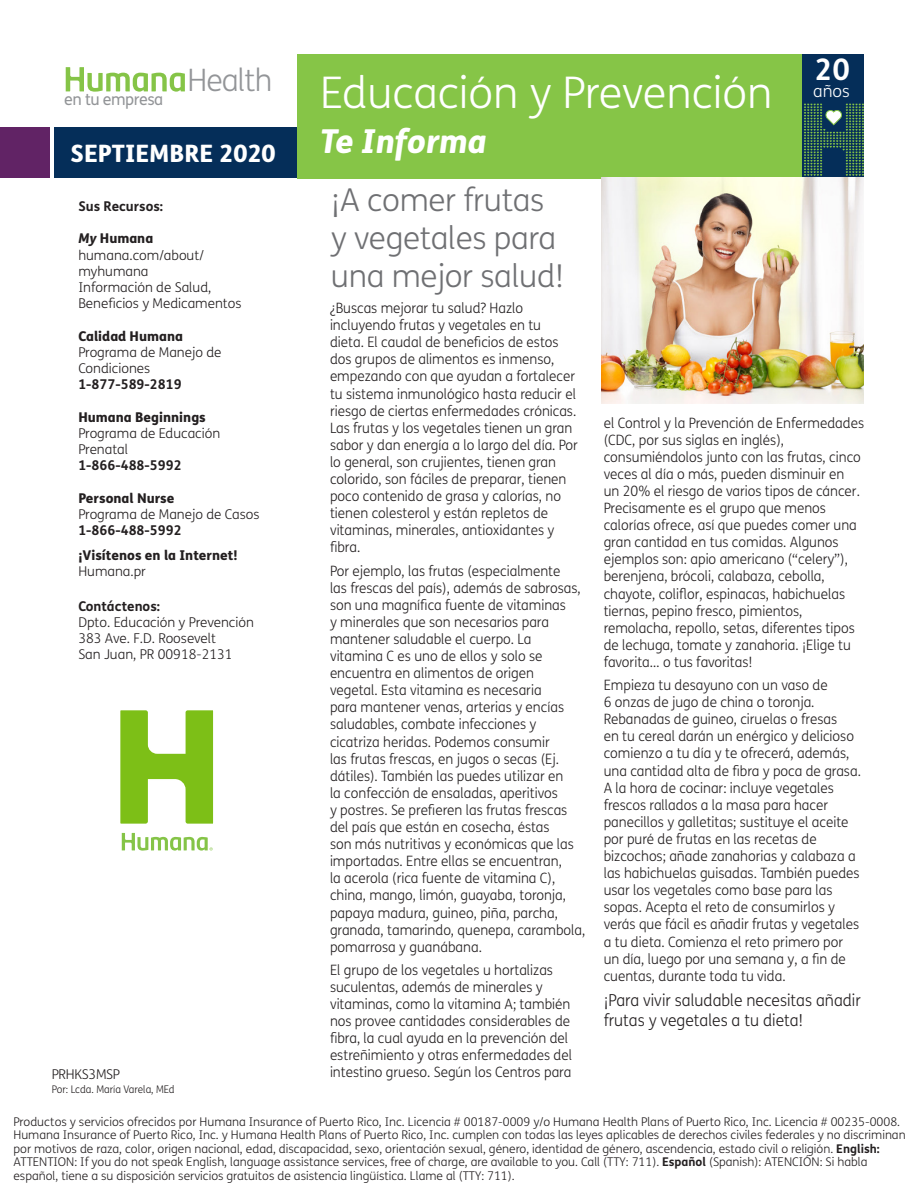
<style>
.page{position:relative;width:918px;height:1188px;background:#fff}
.page>*{position:absolute;margin:0;border:0;box-sizing:border-box;transform-origin:0 0}
.t1{font:300 43.5px "FS Humana";color:#fff}
.t2{font:italic 800 33px "FS Humana";color:#fff}
.t3{font:300 31.5px/37.8px "FS Humana";letter-spacing:-.01em;color:#6f7073}
.t4{font:300 30.9px "FS Humana";letter-spacing:-.03em;color:#939598}
.t5{font:700 29.7px "FS Humana";color:#fff}
.t6{font:800 24px "FS Humana";color:#fff}
.t7{font:300 16.95px "FS Humana";color:#fff}
.t8{font:300 16.5px/19.8px "FS Humana";color:#231f20;scale:.95 1}
.t9{font:16.35px "FS Humana";letter-spacing:-.03em;color:#939598}
.t10{font:300 14.25px/17.1px "FS Humana";color:#231f20;scale:.95 1}
.t11{font:300 13.5px/16.2px "FS Humana";color:#231f20}
.t12{font:700 13.5px "FS Humana";color:#231f20}
.t13{font:800 13.5px "FS Humana";color:#231f20}
.t14{font:300 13.5px "FS Humana";letter-spacing:-.02em;color:#231f20}
.t15{font:300 12px/13.5px "FS Humana";color:#231f20}
.t16{font:300 10.5px "FS Humana";color:#231f20;scale:.95 1}
.s1{font-weight:800;font-style:italic}
.s2{font-weight:800}
.s3{font-weight:700}
</style>
<div class="page">
<div style="left:297px;top:54px;width:567px;height:124px;background:#86c547"></div>
<svg style="left:66px;top:67px;width:119px;height:25px"></svg>
<svg style="left:122px;top:833px;width:91px;height:18px"></svg>
<svg style="left:120px;top:710px;width:94px;height:114px"></svg>
<div style="left:0;top:128px;width:50px;height:50px;background:#612365"></div>
<div style="left:54px;top:128px;width:243px;height:50px;background:#052e59"></div>
<div style="left:802px;top:54px;width:62px;height:124px;background:#052e59"></div>
<svg style="left:804px;top:104px;width:60px;height:72px"></svg>
<img style="left:602px;top:177px;width:262px;height:227px">
<p class="t9" style="left:64px;top:88px;width:101px">en tu empresa</p>
<h3 class="t4" style="left:187px;top:59px;width:86px">Health</h3>
<h3 class="t6" style="left:71px;top:134px;width:207px">SEPTIEMBRE 2020</h3>
<p class="t12" style="left:78px;top:196px;width:86px">Sus Recursos:</p>
<p class="t11" style="left:78px;top:230px;width:165px"><span class="s1">My</span> <span class="s2">Humana </span>humana.com/about/ myhumana<br>Información de Salud,<br>Beneficios y Medicamentos</p>
<p class="t13" style="left:78px;top:325px;width:106px">Calidad Humana</p>
<p class="t11" style="left:78px;top:344px;width:145px">Programa de Manejo de<br>Condiciones</p>
<p class="t12" style="left:78px;top:374px;width:105px">1-877-589-2819</p>
<p class="t13" style="left:78px;top:406px;width:129px">Humana Beginnings</p>
<p class="t11" style="left:78px;top:425px;width:143px">Programa de Educación<br>Prenatal</p>
<p class="t12" style="left:78px;top:455px;width:105px">1-866-488-5992</p>
<p class="t13" style="left:78px;top:487px;width:98px">Personal Nurse</p>
<p class="t11" style="left:78px;top:506px;width:183px">Programa de Manejo de Casos</p>
<p class="t12" style="left:78px;top:520px;width:105px">1-866-488-5992</p>
<p class="t13" style="left:78px;top:545px;width:161px">¡Visítenos en la Internet!</p>
<p class="t11" style="left:78px;top:563px;width:69px">Humana.pr</p>
<p class="t12" style="left:78px;top:595px;width:83px">Contáctenos:</p>
<p class="t11" style="left:78px;top:614px;width:177px">Dpto. Educación y Prevención<br>383 Ave. F.D. Roosevelt<br>San Juan, PR 00918-2131</p>
<p class="t14" style="left:52px;top:1065px;width:70px">PRHKS3MSP</p>
<p class="t16" style="left:52px;top:1082px;width:131px">Por: Lcda. María Varela, MEd</p>
<h1 class="t1" style="left:320px;top:63px;width:454px">Educación y Prevención</h1>
<h2 class="t2" style="left:320px;top:115px;width:168px">Te Informa</h2>
<h3 class="t3" style="left:331px;top:180px;width:235px">¡A comer frutas y vegetales para una mejor salud!</h3>
<h3 class="t5" style="left:815px;top:46px;width:37px">20</h3>
<p class="t7" style="left:813px;top:79px;width:38px">años</p>
<p class="t10" style="left:330px;top:299px;width:263px">¿Buscas mejorar tu salud? Hazlo incluyendo frutas y vegetales en tu dieta. El caudal de beneficios de estos dos grupos de alimentos es inmenso, empezando con que ayudan a fortalecer tu sistema inmunológico hasta reducir el riesgo de ciertas enfermedades crónicas.<br>Las frutas y los vegetales tienen un gran sabor y dan energía a lo largo del día. Por lo general, son crujientes, tienen gran colorido, son fáciles de preparar, tienen poco contenido de grasa y calorías, no tienen colesterol y están repletos de vitaminas, minerales, antioxidantes y fibra.</p>
<p class="t10" style="left:330px;top:562px;width:270px">Por ejemplo, las frutas (especialmente<br>las frescas del país), además de sabrosas, son una magnífica fuente de vitaminas<br>y minerales que son necesarios para mantener saludable el cuerpo. La vitamina C es uno de ellos y solo se encuentra en alimentos de origen<br>vegetal. Esta vitamina es necesaria<br>para mantener venas, arterias y encías saludables, combate infecciones y cicatriza heridas. Podemos consumir<br>las frutas frescas, en jugos o secas (Ej. dátiles). También las puedes utilizar en<br>la confección de ensaladas, aperitivos<br>y postres. Se prefieren las frutas frescas del país que están en cosecha, éstas<br>son más nutritivas y económicas que las importadas. Entre ellas se encuentran,<br>la acerola (rica fuente de vitamina C), china, mango, limón, guayaba, toronja, papaya madura, guineo, piña, parcha, granada, tamarindo, quenepa, carambola, pomarrosa y guanábana.</p>
<p class="t10" style="left:330px;top:961px;width:256px">El grupo de los vegetales u hortalizas suculentas, además de minerales y vitaminas, como la vitamina A; también nos provee cantidades considerables de fibra, la cual ayuda en la prevención del estreñimiento y otras enfermedades del intestino grueso. Según los Centros para</p>
<p class="t10" style="left:604px;top:414px;width:276px">el Control y la Prevención de Enfermedades (CDC, por sus siglas en inglés), consumiéndolos junto con las frutas, cinco veces al día o más, pueden disminuir en<br>un 20% el riesgo de varios tipos de cáncer.<br>Precisamente es el grupo que menos calorías ofrece, así que puedes comer una gran cantidad en tus comidas. Algunos ejemplos son: apio americano (“celery”), berenjena, brócoli, calabaza, cebolla, chayote, coliflor, espinacas, habichuelas tiernas, pepino fresco, pimientos, remolacha, repollo, setas, diferentes tipos de lechuga, tomate y zanahoria. ¡Elige tu favorita… o tus favoritas!</p>
<p class="t10" style="left:604px;top:676px;width:272px">Empieza tu desayuno con un vaso de<br>6 onzas de jugo de china o toronja.<br>Rebanadas de guineo, ciruelas o fresas<br>en tu cereal darán un enérgico y delicioso comienzo a tu día y te ofrecerá, además, una cantidad alta de fibra y poca de grasa.<br>A la hora de cocinar: incluye vegetales frescos rallados a la masa para hacer panecillos y galletitas; sustituye el aceite por puré de frutas en las recetas de bizcochos; añade zanahorias y calabaza a las habichuelas guisadas. También puedes usar los vegetales como base para las sopas. Acepta el reto de consumirlos y verás que fácil es añadir frutas y vegetales a tu dieta. Comienza el reto primero por un día, luego por una semana y, a fin de cuentas, durante toda tu vida.</p>
<p class="t8" style="left:604px;top:990px;width:272px">¡Para vivir saludable necesitas añadir frutas y vegetales a tu dieta!</p>
<p class="t15" style="left:14px;top:1115px;width:894px">Productos y servicios ofrecidos por Humana Insurance of Puerto Rico, Inc. Licencia # 00187-0009 y/o Humana Health Plans of Puerto Rico, Inc. Licencia # 00235-0008.<br>Humana Insurance of Puerto Rico, Inc. y Humana Health Plans of Puerto Rico, Inc. cumplen con todas las leyes aplicables de derechos civiles federales y no discriminan por motivos de raza, color, origen nacional, edad, discapacidad, sexo, orientación sexual, género, identidad de género, ascendencia, estado civil o religión. <span class="s3">English:<br></span>ATTENTION: If you do not speak English, language assistance services, free of charge, are available to you. Call (TTY: 711). <span class="s3">Español</span> (Spanish): ATENCIÓN: Si habla español, tiene a su disposición servicios gratuitos de asistencia lingüística. Llame al (TTY: 711).</p>
</div>
